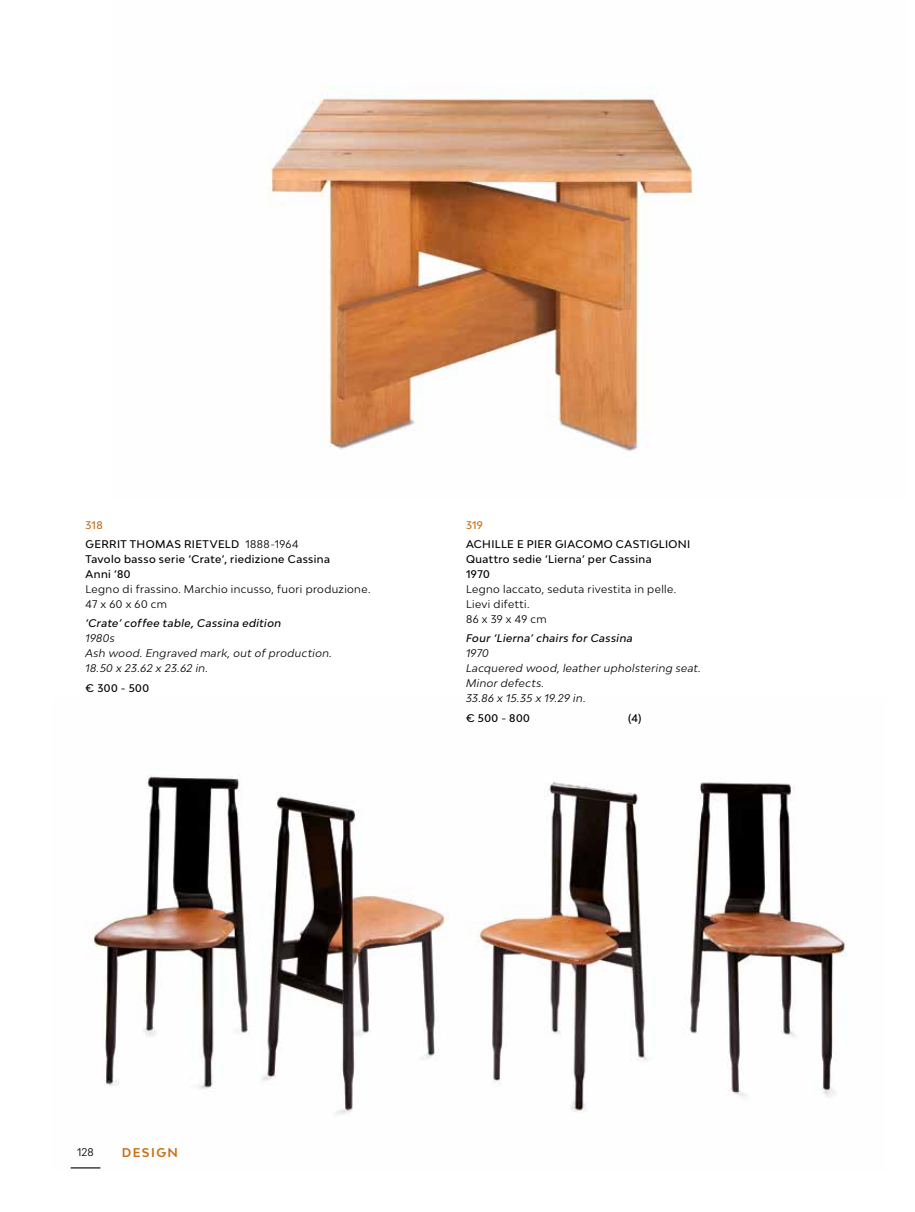
<style>
.page{position:relative;width:915px;height:1212px;background:#fff}
.page>*{position:absolute;margin:0;border:0;box-sizing:border-box;transform-origin:0 0}
.t1{font:700 12px "Bw Modelica";letter-spacing:.12em;color:#c7711c}
.t2{font:500 10.5px/15px "Bw Modelica";letter-spacing:.04em;color:#000}
.t3{font:italic 10.5px/15px "Bw Modelica";letter-spacing:.035em;color:#000}
.t4{font:10.5px/15px "Bw Modelica";letter-spacing:.04em;color:#000}
.t5{font:italic 500 10.5px "Bw Modelica";letter-spacing:.04em;color:#000}
.t6{font:500 10.5px "Bw Modelica";color:#c7711c}
.s1{color:#c7711c}
.s2{font-weight:400}
</style>
<div class="page">
<img style="left:268px;top:85px;width:427px;height:366px">
<img style="left:70px;top:775px;width:777px;height:394px">
<svg style="left:71px;top:1167px;width:29px;height:1px"></svg>
<p class="t2" style="left:85px;top:515px;width:214px;line-height:19.2px"><span class="s1">318<br></span>GERRIT THOMAS RIETVELD <span class="s2">1888-1964</span></p>
<p class="t2" style="left:85px;top:551px;width:246px">Tavolo basso serie ‘Crate’, riedizione Cassina<br>Anni ‘80</p>
<p class="t4" style="left:85px;top:581px;width:286px">Legno di frassino. Marchio incusso, fuori produzione.<br>47 x 60 x 60 cm</p>
<p class="t5" style="left:85px;top:616px;width:197px">‘Crate’ coffee table, Cassina edition</p>
<p class="t3" style="left:85px;top:630px;width:248px">1980s<br>Ash wood. Engraved mark, out of production.<br>18.50 x 23.62 x 23.62 in.</p>
<p class="t2" style="left:85px;top:680px;width:65px">€ 300 - 500</p>
<p class="t6" style="left:466px;top:518px;width:18px">319</p>
<p class="t2" style="left:466px;top:536px;width:226px">ACHILLE E PIER GIACOMO CASTIGLIONI<br>Quattro sedie ‘Lierna’ per Cassina<br>1970</p>
<p class="t4" style="left:466px;top:581px;width:211px">Legno laccato, seduta rivestita in pelle.<br>Lievi difetti.<br>86 x 39 x 49 cm</p>
<p class="t5" style="left:466px;top:631px;width:168px">Four ‘Lierna’ chairs for Cassina</p>
<p class="t3" style="left:466px;top:646px;width:236px">1970<br>Lacquered wood, leather upholstering seat.<br>Minor defects.<br>33.86 x 15.35 x 19.29 in.</p>
<p class="t2" style="left:466px;top:710px;width:65px">€ 500 - 800</p>
<p class="t2" style="left:628px;top:710px;width:15px">(4)</p>
<p class="t4" style="left:77px;top:1145px;width:18px">128</p>
<p class="t1" style="left:122px;top:1144px;width:58px">DESIGN</p>
</div>
